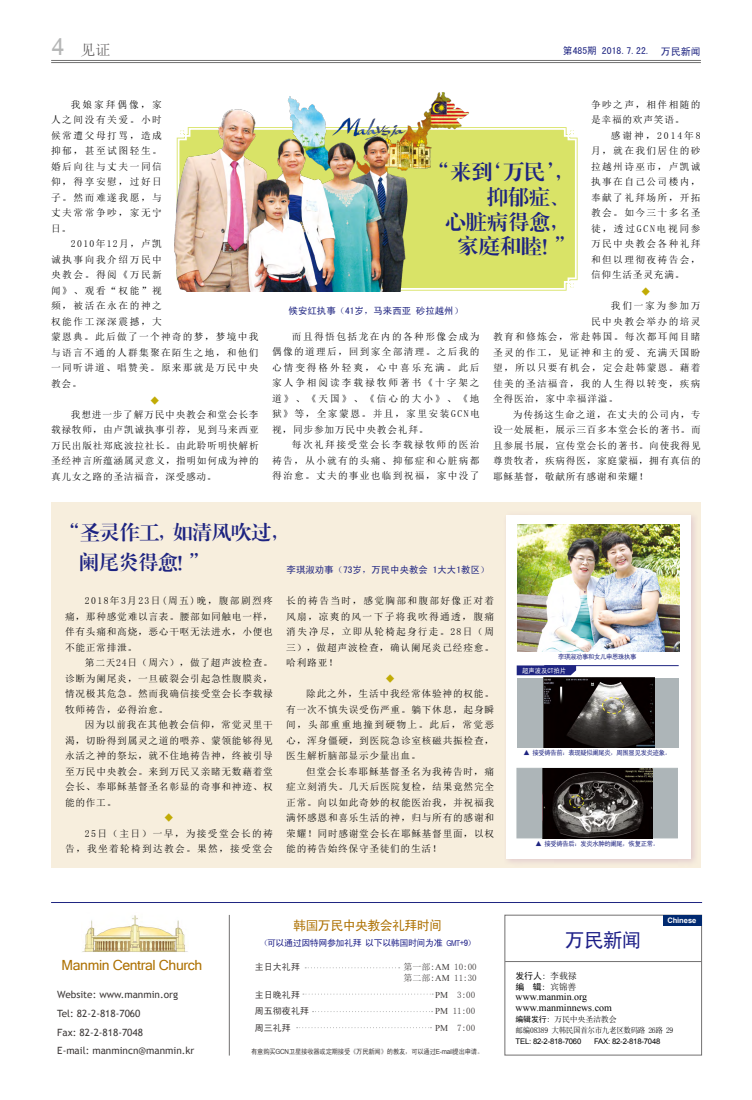
<style>
.page{position:relative;width:752px;height:1100px;background:#fff}
.page>*{position:absolute;margin:0;border:0;box-sizing:border-box;transform-origin:0 0}
.t1{font:37.2px "Kartika";color:#b5b6b6}
.t2{font:20.7px/24.9px "CT Biao Song SJ";letter-spacing:.015em;color:#1e2481;text-align:right}
.t3{font:19.9px "Sim Hei";color:#1e2088}
.t4{font:19.8px/30px "CT Biao Song SJ";color:#1e2481}
.t5{font:15px "N Sim Sun";color:#5a5757}
.t6{font:14px "Microsoft Sans Serif";letter-spacing:-.025em;color:#ad7000}
.t7{font:13px "Sim Hei";letter-spacing:-.05em;color:#ad7000}
.t8{font:10px/18.9px "Trebuchet MS";color:#3f3b3a}
.t9{font:10px/11px "Times New Roman";color:#000}
.t10{font:9.8px "Sim Hei";color:#1e2481}
.t11{font:9.7px/15.5px "Sim Sun";letter-spacing:.13em;color:#000;text-align:justify}
.t12{font:9.7px "Sim Sun";letter-spacing:.075em;color:#000}
.t13{font:9.7px "Sim Sun";letter-spacing:.08em;color:#000}
.t14{font:9.7px/15.5px "Sim Sun";letter-spacing:.11em;color:#000}
.t15{font:9.7px "Sim Sun";letter-spacing:.07em;color:#000}
.t16{font:9.7px "Sim Sun";letter-spacing:.175em;color:#000}
.t17{font:9.7px "Chosunilbo NM";color:#c1ab05}
.t18{font:9.4px "Sim Hei";color:#1e2481}
.t19{font:9px/11px "N Sim Sun";color:#3f3b3a}
.t20{font:9px "Sim Hei";letter-spacing:-.05em;color:#1e2088}
.t21{font:9px "Sim Hei";color:#3f3b3a}
.t22{font:9px/11px "Sim Hei";color:#000}
.t23{font:8px/11px "Sim Sun";letter-spacing:-.05em;color:#000}
.t24{font:7.7px "Arial";letter-spacing:-.025em;color:#000}
.t25{font:700 7.6px "Arial";letter-spacing:-.01em;color:#fff}
.t26{font:7px "Sim Hei";letter-spacing:-.03em;color:#3f3b3a;scale:.9 1}
.t27{font:6.7px "Sim Hei";letter-spacing:-.05em;color:#1e2481;scale:.95 1}
.t28{font:6.7px "Sim Hei";letter-spacing:-.005em;color:#fff;scale:.95 1}
.s1{font-size:10px}
.s2{font-family:"Arial Narrow";font-size:8px}
.s3{font-family:"Times New Roman"}
.s4{font-family:"Arial"}
.s5{font-family:"Sim Sun"}
.s6{font-family:"Sim Hei"}
</style>
<div class="page">
<hr style="left:51px;top:60px;width:649px;height:1px;background:#727171">
<hr style="left:51px;top:62px;width:649px;height:1px;background:#727171">
<hr style="left:229px;top:915px;width:1px;height:140px;background:#727171">
<img style="left:82px;top:915px;width:106px;height:37px">
<div style="left:504px;top:915px;width:197px;height:140px;border:1px solid #727171"></div>
<hr style="left:505px;top:961px;width:196px;height:1px;background:#727171">
<div style="left:662px;top:915px;width:39px;height:11px;background:#002970"></div>
<svg style="left:305px;top:967px;width:94px;height:1px"></svg>
<svg style="left:303px;top:993px;width:130px;height:1px"></svg>
<svg style="left:312px;top:1011px;width:120px;height:1px"></svg>
<svg style="left:296px;top:1027px;width:135px;height:1px"></svg>
<hr style="left:51px;top:902px;width:650px;height:1px;background:#1e2481">
<div style="left:51px;top:502px;width:649px;height:366px;background:#f7eedd"></div>
<div style="left:502px;top:512px;width:195px;height:354px;background:#8c3f94;opacity:.2"></div>
<div style="left:506px;top:515px;width:184px;height:344px;background:#fff"></div>
<img style="left:517px;top:524px;width:161px;height:127px">
<div style="left:517px;top:678px;width:161px;height:69px;background:#adb5b8"></div>
<img style="left:543px;top:678px;width:111px;height:70px">
<div style="left:516px;top:768px;width:161px;height:70px;background:#adb5b8;border:1px solid #adb5b8"></div>
<img style="left:542px;top:768px;width:109px;height:70px">
<svg style="left:516px;top:665px;width:59px;height:10px"></svg>
<hr style="left:544px;top:665px;width:134px;height:1px;background:#1e2481">
<svg style="left:186px;top:127px;width:392px;height:165px;background:#d9e371"></svg>
<img style="left:174px;top:92px;width:310px;height:199px">
<h1 class="t1" style="left:52px;top:29px;width:14px">4</h1>
<h3 class="t5" style="left:80px;top:42px;width:31px">见证</h3>
<p class="t10" style="left:562px;top:46px;width:139px">第485期 2018.7.22. <span class="s1">万民新闻</span></p>
<p class="t11" style="left:51px;top:97px;width:112px;text-indent:20px">我娘家拜偶像，家人之间没有关爱。小时候常遭父母打骂，造成抑郁，甚至试图轻生。婚后向往与丈夫一同信仰，得享安慰，过好日子。然而难遂我愿，与丈夫常常争吵，家无宁日。</p>
<p class="t11" style="left:51px;top:236px;width:209px;text-align:left;text-indent:20px">2010年12月，卢凯<br>诚执事向我介绍万民中<br>央教会。得阅《万民新<br>闻》、观看“权能”视<br>频，被活在永在的神之<br>权能作工深深震撼，大<br>蒙恩典。此后做了一个神奇的梦，梦境中我与语言不通的人群集聚在陌生之地，和他们一同听讲道、唱赞美。原来那就是万民中央教会。</p>
<p class="t17" style="left:150px;top:395px;width:10px">◆</p>
<p class="t11" style="left:51px;top:407px;width:209px;text-indent:20px">我想进一步了解万民中央教会和堂会长李载禄牧师，由卢凯诚执事引荐，见到马来西亚万民出版社郑底波拉社长。由此聆听明快解析圣经神言所蕴涵属灵意义，指明如何成为神的真儿女之路的圣洁福音，深受感动。</p>
<p class="t14" style="left:590px;top:97px;width:111px">争吵之声，相伴相随的是幸福的欢声笑语。</p>
<p class="t11" style="left:590px;top:128px;width:111px;text-indent:20px">感谢神，2014年8月，就在我们居住的砂拉越州诗巫市，卢凯诚执事在自己公司楼内，奉献了礼拜场所，开拓教会。如今三十多名圣徒，透过GCN电视同参万民中央教会各种礼拜和但以理彻夜祷告会，信仰生活圣灵充满。</p>
<p class="t17" style="left:641px;top:287px;width:10px">◆</p>
<p class="t16" style="left:610px;top:301px;width:91px">我们一家为参加万</p>
<p class="t11" style="left:590px;top:314px;width:111px">民中央教会举办的培灵</p>
<p class="t11" style="left:492px;top:329px;width:209px">教育和修炼会，常赴韩国。每次都耳闻目睹</p>
<p class="t11" style="left:492px;top:345px;width:209px">圣灵的作工，见证神和主的爱、充满天国盼</p>
<p class="t11" style="left:492px;top:360px;width:209px">望，所以只要有机会，定会赴韩蒙恩。藉着</p>
<p class="t11" style="left:492px;top:376px;width:209px">佳美的圣洁福音，我的人生得以转变，疾病</p>
<p class="t13" style="left:492px;top:394px;width:126px">全得医治，家中幸福洋溢。</p>
<p class="t13" style="left:512px;top:410px;width:189px">为传扬这生命之道，在丈夫的公司内，专</p>
<p class="t12" style="left:492px;top:425px;width:209px">设一处展柜，展示三百多本堂会长的著书。而</p>
<p class="t12" style="left:492px;top:441px;width:209px">且参展书展，宣传堂会长的著书。向使我得见</p>
<p class="t12" style="left:492px;top:456px;width:209px">尊贵牧者，疾病得医，家庭蒙福，拥有真信的</p>
<p class="t15" style="left:492px;top:472px;width:157px">耶稣基督，敬献所有感谢和荣耀！</p>
<h2 class="t2" style="left:433px;top:160px;width:144px">“来到‘万民’，抑郁症、<br>心脏病得愈，家庭和睦！”</h2>
<p class="t18" style="left:288px;top:306px;width:176px">候安红执事（41岁，马来西亚 砂拉越州）</p>
<p class="t11" style="left:272px;top:329px;width:209px;text-indent:20px">而且得悟包括龙在内的各种形像会成为偶像的道理后，回到家全部清理。之后我的心情变得格外轻爽，心中喜乐充满。此后家人争相阅读李载禄牧师著书《十字架之道》、《天国》、《信心的大小》、《地狱》等，全家蒙恩。并且，家里安装GCN电视，同步参加万民中央教会礼拜。</p>
<p class="t11" style="left:272px;top:437px;width:209px;text-indent:20px">每次礼拜接受堂会长李载禄牧师的医治祷告，从小就有的头痛、抑郁症和心脏病都得治愈。丈夫的事业也临到祝福，家中没了</p>
<h3 class="t4" style="left:79px;top:518px;width:213px;text-indent:-14px">“圣灵作工，如清风吹过，阑尾炎得愈！”</h3>
<p class="t11" style="left:65px;top:593px;width:209px;text-indent:20px">2018年3月23日(周五)晚，腹部剧烈疼痛，那种感觉难以言表。腰部如同触电一样，伴有头痛和高烧，恶心干呕无法进水，小便也不能正常排泄。</p>
<p class="t11" style="left:65px;top:655px;width:209px;text-indent:20px">第二天24日（周六），做了超声波检查。诊断为阑尾炎，一旦破裂会引起急性腹膜炎，情况极其危急。然而我确信接受堂会长李载禄牧师祷告，必得治愈。</p>
<p class="t11" style="left:65px;top:717px;width:209px;text-indent:20px">因为以前我在其他教会信仰，常觉灵里干渴，切盼得到属灵之道的喂养、蒙领能够得见永活之神的祭坛，就不住地祷告神，终被引导至万民中央教会。来到万民又亲睹无数藉着堂会长、奉耶稣基督圣名彰显的奇事和神迹、权能的作工。</p>
<p class="t17" style="left:164px;top:813px;width:10px">◆</p>
<p class="t11" style="left:65px;top:825px;width:209px;text-align:right">25日（主日）一早，为接受堂会长的祷<br>告，我坐着轮椅到达教会。果然，接受堂会</p>
<p class="t18" style="left:286px;top:565px;width:204px">李琪淑劝事（73岁，万民中央教会 1大大1教区）</p>
<p class="t11" style="left:286px;top:593px;width:209px">长的祷告当时，感觉胸部和腹部好像正对着风扇，凉爽的风一下子将我吹得通透，腹痛消失净尽，立即从轮椅起身行走。28日（周三），做超声波检查，确认阑尾炎已经痊愈。哈利路亚！</p>
<p class="t17" style="left:385px;top:673px;width:10px">◆</p>
<p class="t11" style="left:286px;top:686px;width:209px;text-indent:20px">除此之外，生活中我经常体验神的权能。有一次不慎失误受伤严重。躺下休息，起身瞬间，头部重重地撞到硬物上。此后，常觉恶心，浑身僵硬，到医院急诊室核磁共振检查，医生解析脑部显示少量出血。</p>
<p class="t11" style="left:286px;top:763px;width:209px;text-indent:20px">但堂会长奉耶稣基督圣名为我祷告时，痛症立刻消失。几天后医院复检，结果竟然完全正常。向以如此奇妙的权能医治我，并祝福我满怀感恩和喜乐生活的神，归与所有的感谢和荣耀！同时感谢堂会长在耶稣基督里面，以权能的祷告始终保守圣徒们的生活！</p>
<p class="t27" style="left:557px;top:653px;width:84px">李琪淑劝事和女儿申恩珠执事</p>
<p class="t28" style="left:522px;top:667px;width:48px">超声波及CT拍片</p>
<p class="t27" style="left:523px;top:750px;width:157px">▲ 接受祷告前：表现疑似阑尾炎，周围显见发炎迹象。</p>
<p class="t27" style="left:535px;top:840px;width:131px">▲ 接受祷告后：发炎水肿的阑尾，恢复正常。</p>
<h3 class="t6" style="left:61px;top:957px;width:142px">Manmin Central Church</h3>
<p class="t8" style="left:57px;top:985px;width:139px">Website: www.manmin.org<br>Tel: 82-2-818-7060<br>Fax: 82-2-818-7048<br>E-mail: manmincn@manmin.kr</p>
<h3 class="t7" style="left:293px;top:918px;width:150px">韩国万民中央教会礼拜时间</h3>
<p class="t20" style="left:259px;top:938px;width:217px">（可以通过因特网参加礼拜 以下以韩国时间为准 <span class="s2">GMT</span>+9）</p>
<p class="t21" style="left:255px;top:962px;width:47px">主日大礼拜</p>
<p class="t19" style="left:403px;top:961px;width:74px">第一部:<span class="s3">AM</span> 10:00第二部:<span class="s3">AM</span> 11:30</p>
<p class="t21" style="left:255px;top:990px;width:47px">主日晚礼拜</p>
<p class="t19" style="left:435px;top:989px;width:42px"><span class="s3">PM</span> 3:00</p>
<p class="t21" style="left:255px;top:1006px;width:56px">周五彻夜礼拜</p>
<p class="t19" style="left:435px;top:1005px;width:42px"><span class="s3">PM</span> 11:00</p>
<p class="t21" style="left:255px;top:1023px;width:38px">周三礼拜</p>
<p class="t19" style="left:435px;top:1022px;width:42px"><span class="s3">PM</span> 7:00</p>
<p class="t26" style="left:251px;top:1048px;width:259px">有意购买<span class="s4">GCN</span>卫星接收器或定期接受《万民新闻》的教友，可以通过<span class="s4">E-mail</span>提出申请。</p>
<h3 class="t3" style="left:564px;top:930px;width:78px">万民新闻</h3>
<p class="t25" style="left:667px;top:915px;width:31px">Chinese</p>
<p class="t22" style="left:515px;top:970px;width:63px">发行人: <span class="s5">李载禄</span>编 辑: <span class="s5">宾锦善</span></p>
<p class="t9" style="left:515px;top:991px;width:98px">www.manmin.org www.manminnews.com</p>
<p class="t23" style="left:515px;top:1013px;width:159px"><span class="s6">编辑发行:</span> 万民中央圣洁教会<br>邮编08389 大韩民国首尔市九老区数码路 26路 29</p>
<p class="t24" style="left:515px;top:1036px;width:67px">TEL: 82-2-818-7060</p>
<p class="t24" style="left:594px;top:1036px;width:68px">FAX: 82-2-818-7048</p>
</div>
